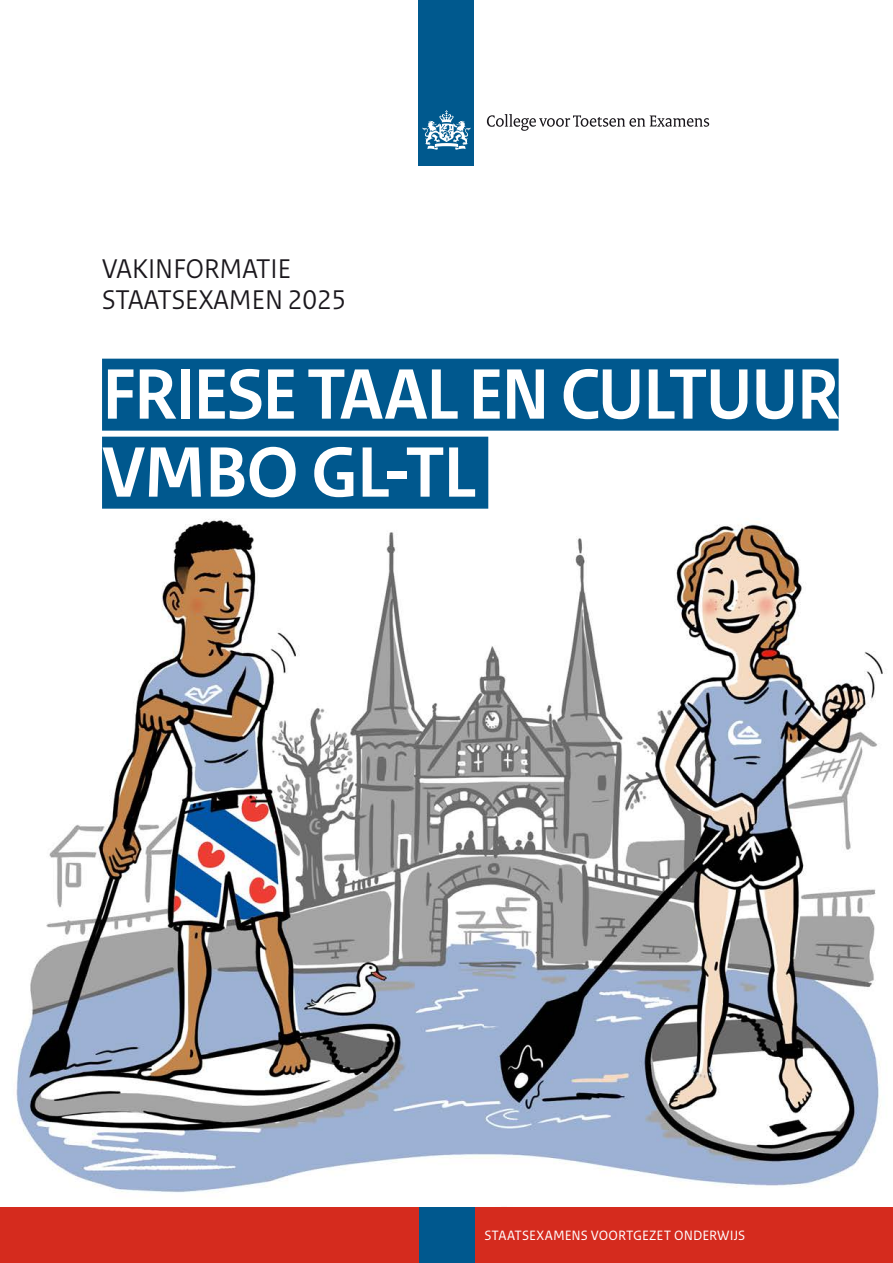
<style>
.page{position:relative;width:893px;height:1263px;background:#fff}
.page>*{position:absolute;margin:0;border:0;box-sizing:border-box;transform-origin:0 0}
.H1_titel{font:700 75px "Rijksoverheid Sans Heading";letter-spacing:-.025em;color:#fff}
.P_subtitel{font:28.5px/31.5px "Rijksoverheid Sans Heading";color:#1a171c}
.t1{font:14.25px "Rijksoverheid Sans Text";letter-spacing:.005em;color:#fff}
</style>
<div class="page">
<img style="left:0;top:0;width:893px;height:1208px">
<div style="left:0;top:1208px;width:893px;height:55px;background:#d52b1e"></div>
<div style="left:419px;top:1208px;width:55px;height:55px;background:#00588e"></div>
<div style="left:419px;top:0;width:55px;height:165px;background:#00598e"></div>
<svg style="left:423px;top:110px;width:47px;height:40px"></svg>
<svg style="left:487px;top:114px;width:222px;height:17px"></svg>
<div style="left:102px;top:359px;width:737px;height:72px;background:#00588e"></div>
<div style="left:102px;top:437px;width:386px;height:72px;background:#00588e"></div>
<p class="P_subtitel" style="left:102px;top:253px;width:246px">VAKINFORMATIE<br>STAATSEXAMEN 2025</p>
<h1 class="H1_titel" style="left:102px;top:352px;width:738px">FRIESE TAAL EN CULTUUR</h1>
<h1 class="H1_titel" style="left:102px;top:430px;width:375px">VMBO GL-TL</h1>
<p class="t1" style="left:484px;top:1227px;width:263px">STAATSEXAMENS VOORTGEZET ONDERWIJS</p>
</div>
